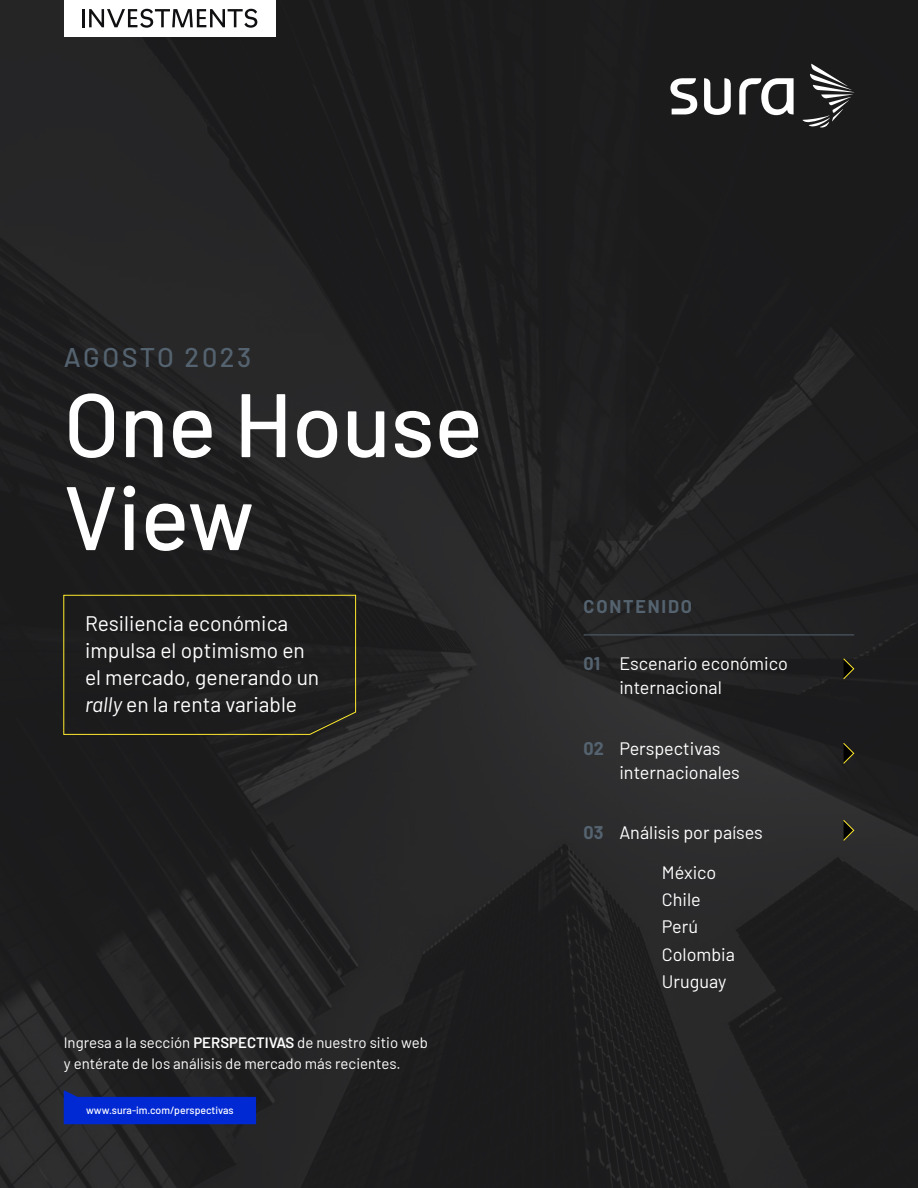
<style>
.page{position:relative;width:918px;height:1188px;background:#fff}
.page>*{position:absolute;margin:0;border:0;box-sizing:border-box;transform-origin:0 0}
.t1{font:500 90px/93px "Barlow";color:#fff}
.t2{font:500 27px "Barlow";letter-spacing:.095em;color:#54636f}
.t3{font:21px/27px "Barlow";color:#fff}
.t4{font:18px/27.5px "Barlow";color:#fff}
.t5{font:700 18px "Barlow";letter-spacing:.1em;color:#54636f}
.t6{font:15px/21px "Barlow";color:#fff}
.t7{font:500 10.5px "Barlow";color:#fff}
.s1{font-style:italic}
.s2{font-weight:600}
.s3{font-weight:700;color:#54636f}
</style>
<div class="page">
<img style="left:0;top:0;width:918px;height:1188px">
<svg style="left:803px;top:64px;width:51px;height:64px;background:#424243"></svg>
<svg style="left:670px;top:78px;width:124px;height:37px"></svg>
<div style="left:63px;top:595px;width:293px;height:140px;background:#1c1c1e"></div>
<hr style="left:584px;top:635px;width:270px;height:1px;background:#54636f">
<svg style="left:843px;top:658px;width:12px;height:22px"></svg>
<svg style="left:843px;top:742px;width:12px;height:22px"></svg>
<svg style="left:843px;top:819px;width:12px;height:22px"></svg>
<svg style="left:64px;top:1090px;width:192px;height:34px;background:#0627b0"></svg>
<div style="left:64px;top:0;width:212px;height:36px;background:#fff"></div>
<hr style="left:82px;top:9px;width:3px;height:18px;background:#0f0f11">
<svg style="left:89px;top:9px;width:168px;height:19px"></svg>
<h2 class="t2" style="left:64px;top:338px;width:189px">AGOSTO 2023</h2>
<h1 class="t1" style="left:64px;top:371px;width:420px">One House<br>View</h1>
<p class="t3" style="left:85px;top:608px;width:236px">Resiliencia económica impulsa el optimismo en el mercado, generando un <span class="s1">rally</span> en la renta variable</p>
<p class="t6" style="left:64px;top:1031px;width:366px">Ingresa a la sección <span class="s2">PERSPECTIVAS</span> de nuestro sitio web y entérate de los análisis de mercado más recientes.</p>
<p class="t7" style="left:86px;top:1102px;width:149px">www.sura-im.com/perspectivas</p>
<p class="t5" style="left:584px;top:593px;width:110px">CONTENIDO</p>
<p class="t4" style="left:619px;top:650px;width:170px;line-height:24px;text-indent:-36px"><span class="s3">01</span> Escenario económico internacional</p>
<p class="t4" style="left:619px;top:735px;width:122px;line-height:24px;text-indent:-36px"><span class="s3">02</span> Perspectivas internacionales</p>
<p class="t4" style="left:662px;top:812px;width:102px;line-height:39.3px;text-indent:-78px"><span class="s3">03</span> Análisis por países<br>México</p>
<p class="t4" style="left:662px;top:884px;width:75px">Chile<br>Perú<br>Colombia<br>Uruguay</p>
</div>
